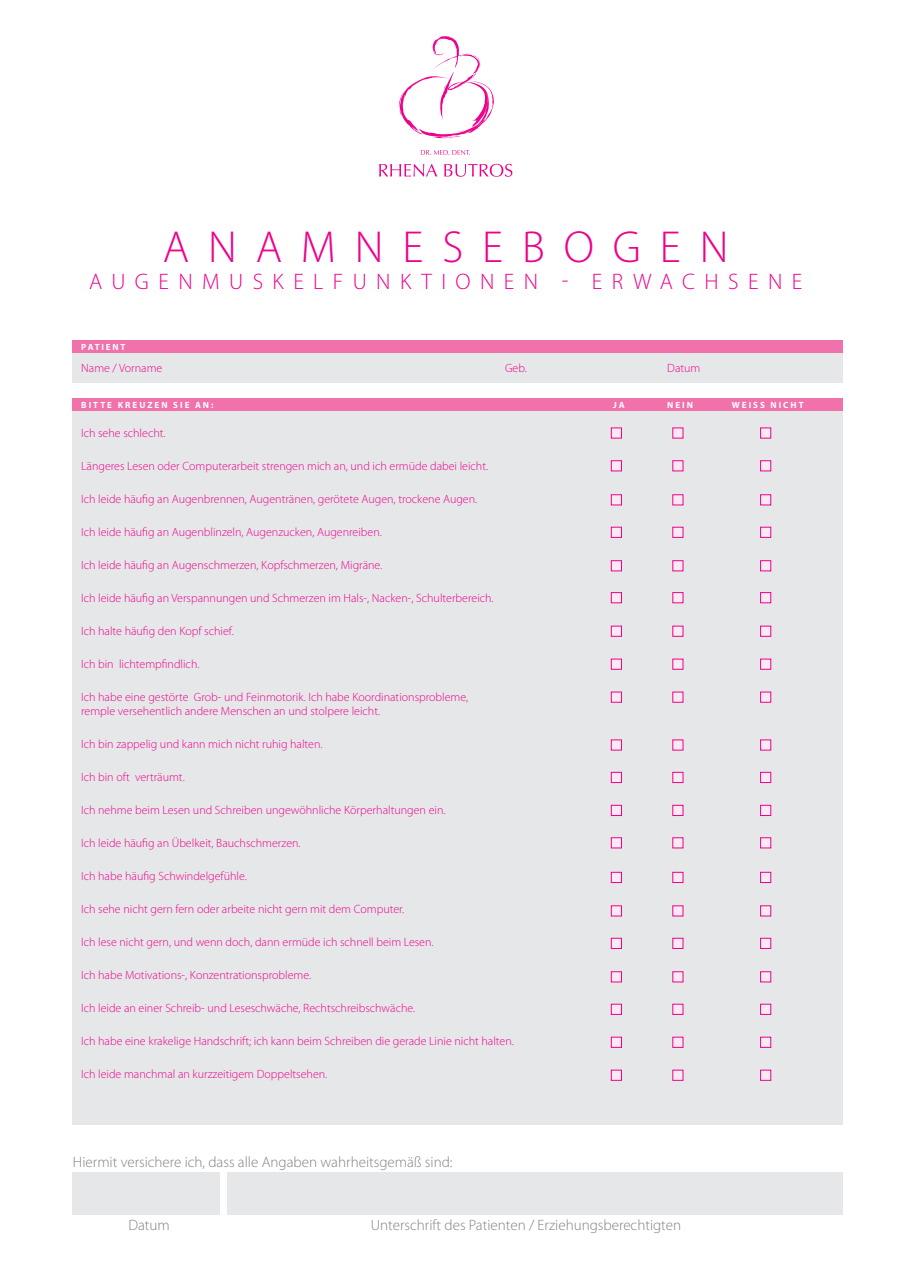
<style>
.page{position:relative;width:898px;height:1272px;background:#fff}
.page>*{position:absolute;margin:0;border:0;box-sizing:border-box;transform-origin:0 0}
.t1{font:300 45px "Myriad Pro";letter-spacing:.42em;color:#ed028c}
.t2{font:300 22.5px "Myriad Pro";letter-spacing:.42em;color:#ed028c}
.t3{font:300 15px "Myriad Pro";color:#808285}
.t4{font:300 12px/14.4px "Myriad Pro";color:#ed028c}
.t5{font:700 9px "Myriad Pro";letter-spacing:.22em;color:#fff}
.t6{font:700 9px "Myriad Pro";letter-spacing:.2em;color:#fff}
</style>
<div class="page">
<svg style="left:399px;top:36px;width:94px;height:102px"></svg>
<svg style="left:420px;top:150px;width:50px;height:5px"></svg>
<svg style="left:379px;top:164px;width:58px;height:13px"></svg>
<svg style="left:444px;top:164px;width:68px;height:13px"></svg>
<div style="left:73px;top:353px;width:769px;height:29px;background:#e6e7e9"></div>
<div style="left:73px;top:341px;width:769px;height:12px;background:#f171ab"></div>
<div style="left:73px;top:410px;width:769px;height:715px;background:#e6e7e9"></div>
<div style="left:73px;top:398px;width:769px;height:12px;background:#f171ab"></div>
<svg style="left:610px;top:427px;width:11px;height:11px"></svg>
<div style="left:610px;top:460px;width:11px;height:11px;background:#fce9f1;border:1px solid #ed028c"></div>
<div style="left:610px;top:494px;width:11px;height:11px;background:#fce9f1;border:1px solid #ed028c"></div>
<div style="left:610px;top:527px;width:11px;height:11px;background:#fce9f1;border:1px solid #ed028c"></div>
<div style="left:610px;top:560px;width:11px;height:11px;background:#fce9f1;border:1px solid #ed028c"></div>
<div style="left:610px;top:592px;width:11px;height:11px;background:#fce9f1;border:1px solid #ed028c"></div>
<svg style="left:610px;top:625px;width:11px;height:11px"></svg>
<svg style="left:610px;top:658px;width:11px;height:11px"></svg>
<svg style="left:610px;top:691px;width:11px;height:11px"></svg>
<svg style="left:610px;top:739px;width:11px;height:11px"></svg>
<div style="left:610px;top:772px;width:11px;height:11px;background:#fce9f1;border:1px solid #ed028c"></div>
<div style="left:610px;top:805px;width:11px;height:10px;background:#fce9f1;border:1px solid #ed028c"></div>
<div style="left:610px;top:837px;width:11px;height:11px;background:#fce9f1;border:1px solid #ed028c"></div>
<div style="left:610px;top:871px;width:11px;height:11px;background:#fce9f1;border:1px solid #ed028c"></div>
<svg style="left:610px;top:905px;width:11px;height:11px"></svg>
<div style="left:610px;top:937px;width:11px;height:11px;background:#fce9f1;border:1px solid #ed028c"></div>
<div style="left:610px;top:971px;width:11px;height:11px;background:#fce9f1;border:1px solid #ed028c"></div>
<svg style="left:610px;top:1003px;width:11px;height:11px"></svg>
<svg style="left:610px;top:1036px;width:11px;height:11px"></svg>
<svg style="left:610px;top:1069px;width:11px;height:11px"></svg>
<svg style="left:672px;top:427px;width:11px;height:11px"></svg>
<div style="left:672px;top:460px;width:11px;height:11px;background:#fce9f1;border:1px solid #ed028c"></div>
<div style="left:672px;top:494px;width:11px;height:11px;background:#fce9f1;border:1px solid #ed028c"></div>
<div style="left:672px;top:527px;width:11px;height:11px;background:#fce9f1;border:1px solid #ed028c"></div>
<div style="left:672px;top:560px;width:11px;height:11px;background:#fce9f1;border:1px solid #ed028c"></div>
<div style="left:672px;top:592px;width:11px;height:11px;background:#fce9f1;border:1px solid #ed028c"></div>
<svg style="left:672px;top:625px;width:11px;height:11px"></svg>
<svg style="left:672px;top:658px;width:11px;height:11px"></svg>
<svg style="left:672px;top:691px;width:11px;height:11px"></svg>
<svg style="left:672px;top:739px;width:11px;height:11px"></svg>
<div style="left:672px;top:772px;width:11px;height:11px;background:#fce9f1;border:1px solid #ed028c"></div>
<div style="left:672px;top:805px;width:11px;height:10px;background:#fce9f1"></div>
<div style="left:672px;top:837px;width:11px;height:11px;background:#fce9f1;border:1px solid #ed028c"></div>
<svg style="left:672px;top:871px;width:11px;height:11px"></svg>
<svg style="left:672px;top:905px;width:11px;height:11px"></svg>
<svg style="left:672px;top:937px;width:11px;height:11px"></svg>
<div style="left:672px;top:971px;width:11px;height:11px;background:#fce9f1;border:1px solid #ed028c"></div>
<svg style="left:672px;top:1003px;width:11px;height:11px"></svg>
<svg style="left:672px;top:1036px;width:11px;height:11px"></svg>
<svg style="left:672px;top:1069px;width:11px;height:11px"></svg>
<svg style="left:760px;top:427px;width:10px;height:11px"></svg>
<div style="left:760px;top:460px;width:10px;height:11px;background:#fce9f1;border:1px solid #ed028c"></div>
<div style="left:760px;top:494px;width:10px;height:11px;background:#fce9f1;border:1px solid #ed028c"></div>
<div style="left:760px;top:527px;width:10px;height:11px;background:#fce9f1;border:1px solid #ed028c"></div>
<div style="left:760px;top:560px;width:10px;height:11px;background:#fce9f1;border:1px solid #ed028c"></div>
<div style="left:760px;top:592px;width:10px;height:11px;background:#fce9f1;border:1px solid #ed028c"></div>
<svg style="left:760px;top:625px;width:10px;height:11px"></svg>
<svg style="left:760px;top:658px;width:10px;height:11px"></svg>
<svg style="left:760px;top:691px;width:10px;height:11px"></svg>
<svg style="left:760px;top:739px;width:10px;height:11px"></svg>
<div style="left:760px;top:772px;width:10px;height:11px;background:#fce9f1;border:1px solid #ed028c"></div>
<div style="left:760px;top:805px;width:10px;height:10px;background:#fce9f1;border:1px solid #ed028c"></div>
<div style="left:760px;top:837px;width:10px;height:11px;background:#fce9f1;border:1px solid #ed028c"></div>
<div style="left:760px;top:871px;width:10px;height:11px;background:#fce9f1;border:1px solid #ed028c"></div>
<svg style="left:760px;top:905px;width:10px;height:11px"></svg>
<div style="left:760px;top:937px;width:10px;height:11px;background:#fce9f1;border:1px solid #ed028c"></div>
<div style="left:760px;top:971px;width:10px;height:11px;background:#fce9f1;border:1px solid #ed028c"></div>
<div style="left:760px;top:1003px;width:10px;height:11px;background:#fce9f1;border:1px solid #ed028c"></div>
<div style="left:760px;top:1036px;width:10px;height:11px;background:#fce9f1;border:1px solid #ed028c"></div>
<svg style="left:760px;top:1069px;width:10px;height:11px"></svg>
<div style="left:73px;top:1171px;width:147px;height:43px;background:#e6e7e9"></div>
<div style="left:227px;top:1171px;width:615px;height:43px;background:#e6e7e9"></div>
<h1 class="t1" style="left:163px;top:220px;width:567px">Ana mnesebogen</h1>
<h2 class="t2" style="left:89px;top:268px;width:714px">Augenmuskelfunktionen - E rwa chsene</h2>
<p class="t6" style="left:81px;top:341px;width:46px">PATIENT</p>
<p class="t4" style="left:81px;top:361px;width:83px">Name / Vorname</p>
<p class="t4" style="left:374px;top:361px;width:29px">G</p>
<p class="t4" style="left:512px;top:361px;width:16px">eb.</p>
<p class="t4" style="left:667px;top:361px;width:35px">Datum</p>
<p class="t5" style="left:81px;top:399px;width:15px">BITTE</p>
<p class="t5" style="left:118px;top:399px;width:44px">KREUZEN</p>
<p class="t5" style="left:173px;top:399px;width:42px">SIE AN:</p>
<p class="t5" style="left:613px;top:399px;width:18px">JANEIN</p>
<p class="t5" style="left:731px;top:399px;width:73px">WEI SS NI CHT</p>
<p class="t4" style="left:81px;top:425px;width:86px">Ich sehe schlecht.</p>
<p class="t4" style="left:81px;top:458px;width:408px">Längeres Lesen oder Computerarbeit strengen mich an, und ich ermüde dabei leicht.</p>
<p class="t4" style="left:81px;top:491px;width:397px">Ich leide häufig an Augenbrennen, Augentränen, gerötete Augen, trockene Augen.</p>
<p class="t4" style="left:81px;top:524px;width:302px">Ich leide häufig an Augenblinzeln, Augenzucken, Augenreiben.</p>
<p class="t4" style="left:81px;top:557px;width:302px">Ich leide häufig an Augenschmerzen, Kopfschmerzen, Migräne.</p>
<p class="t4" style="left:81px;top:590px;width:414px">Ich leide häufig an Verspannungen und Schmerzen im Hals-, Nacken-, Schulterbereich.</p>
<p class="t4" style="left:81px;top:623px;width:154px">Ich halte häufig den Kopf schief.</p>
<p class="t4" style="left:81px;top:656px;width:120px">Ich bin lichtempfindlich.</p>
<p class="t4" style="left:81px;top:689px;width:388px">Ich habe eine gestörte Grob- und Feinmotorik. Ich habe Koordinationsprobleme, remple versehentlich andere Menschen an und stolpere leicht.</p>
<p class="t4" style="left:81px;top:736px;width:243px">Ich bin zappelig und kann mich nicht ruhig halten.</p>
<p class="t4" style="left:81px;top:769px;width:105px">Ich bin oft verträumt.</p>
<p class="t4" style="left:81px;top:802px;width:365px">Ich nehme beim Lesen und Schreiben ungewöhnliche Körperhaltungen ein.</p>
<p class="t4" style="left:81px;top:835px;width:221px">Ich leide häufig an Übelkeit, Bauchschmerzen.</p>
<p class="t4" style="left:81px;top:868px;width:167px">Ich habe häufig Schwindelgefühle.</p>
<p class="t4" style="left:81px;top:901px;width:324px">Ich sehe nicht gern fern oder arbeite nicht gern mit dem Computer.</p>
<p class="t4" style="left:81px;top:934px;width:354px">Ich lese nicht gern, und wenn doch, dann ermüde ich schnell beim Lesen.</p>
<p class="t4" style="left:81px;top:967px;width:231px">Ich habe Motivations-, Konzentrationsprobleme.</p>
<p class="t4" style="left:81px;top:1000px;width:335px">Ich leide an einer Schreib- und Leseschwäche, Rechtschreibschwäche.</p>
<p class="t4" style="left:81px;top:1033px;width:434px">Ich habe eine krakelige Handschrift; ich kann beim Schreiben die gerade Linie nicht halten.</p>
<p class="t4" style="left:81px;top:1066px;width:247px">Ich leide manchmal an kurzzeitigem Doppeltsehen.</p>
<p class="t3" style="left:73px;top:1152px;width:381px">H iermit versichere ich, dass alle Angaben wahrheitsgemäß sind:</p>
<p class="t3" style="left:128px;top:1215px;width:43px">Datum</p>
<p class="t3" style="left:371px;top:1215px;width:312px">U nterschrift des Patienten / Erziehungsberechtigten</p>
</div>
